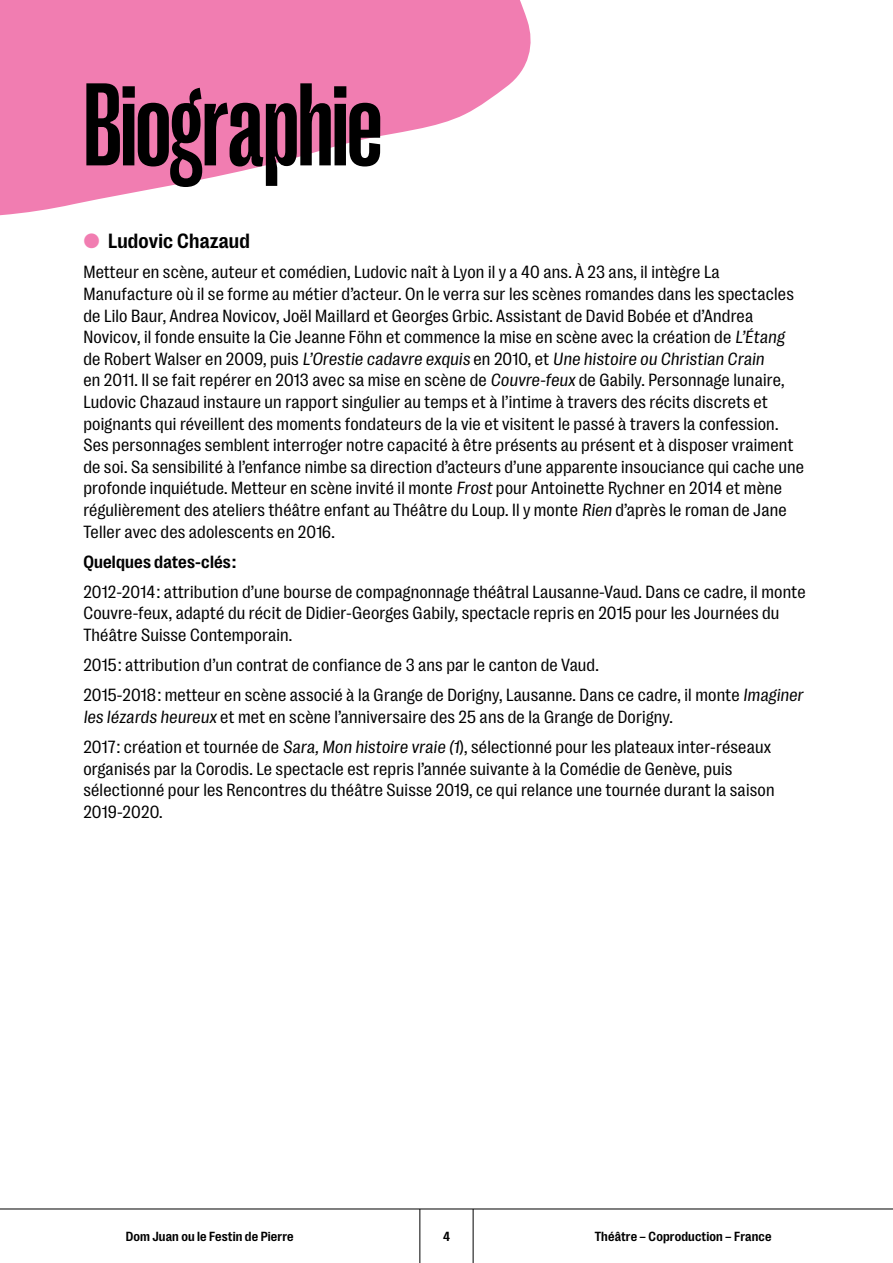
<style>
.page{position:relative;width:893px;height:1263px;background:#fff}
.page>*{position:absolute;margin:0;border:0;box-sizing:border-box;transform-origin:0 0}
.t1{font:700 120px "Right Grotesk Tight";letter-spacing:-.01em;color:#000}
.t2{font:700 21px "Right Grotesk Text";letter-spacing:.01em;color:#000}
.t3{font:18px/21.6px "Right Grotesk Text";letter-spacing:.01em;color:#000}
.t4{font:700 18px "Right Grotesk Text";letter-spacing:.01em;color:#000}
.t5{font:700 13.5px "Right Grotesk Text";letter-spacing:.01em;color:#000}
.s1{color:#f17db1}
</style>
<div class="page">
<svg style="left:0;top:0;width:531px;height:216px;fill:#f17db1"></svg>
<hr style="left:0;top:1208px;width:893px;height:1px;background:#000">
<hr style="left:419px;top:1209px;width:1px;height:54px;background:#000">
<hr style="left:473px;top:1209px;width:1px;height:54px;background:#000">
<h1 class="t1" style="left:83px;top:63px;width:301px">Biographie</h1>
<p class="t2" style="left:83px;top:230px;width:168px"><span class="s1">⬤</span> Ludovic Chazaud</p>
<p class="t3" style="left:83px;top:261px;width:722px">Metteur en scène, auteur et comédien, Ludovic naît à Lyon il y a 40 ans. À 23 ans, il intègre La Manufacture où il se forme au métier d’acteur. On le verra sur les scènes romandes dans les spectacles de Lilo Baur, Andrea Novicov, Joël Maillard et Georges Grbic. Assistant de David Bobée et d’Andrea Novicov, il fonde ensuite la Cie Jeanne Föhn et commence la mise en scène avec la création de L’Étang de Robert Walser en 2009, puis L’Orestie cadavre exquis en 2010, et Une histoire ou Christian Crain<br>en 2011. Il se fait repérer en 2013 avec sa mise en scène de Couvre-feux de Gabily. Personnage lunaire, Ludovic Chazaud instaure un rapport singulier au temps et à l’intime à travers des récits discrets et poignants qui réveillent des moments fondateurs de la vie et visitent le passé à travers la confession.<br>Ses personnages semblent interroger notre capacité à être présents au présent et à disposer vraiment de soi. Sa sensibilité à l’enfance nimbe sa direction d’acteurs d’une apparente insouciance qui cache une profonde inquiétude. Metteur en scène invité il monte Frost pour Antoinette Rychner en 2014 et mène régulièrement des ateliers théâtre enfant au Théâtre du Loup. Il y monte Rien d’après le roman de Jane Teller avec des adolescents en 2016.</p>
<p class="t4" style="left:83px;top:552px;width:154px">Quelques dates-clés :</p>
<p class="t3" style="left:83px;top:581px;width:724px">2012-2014 : attribution d’une bourse de compagnonnage théâtral Lausanne-Vaud. Dans ce cadre, il monte<br>Couvre-feux, adapté du récit de Didier-Georges Gabily, spectacle repris en 2015 pour les Journées du<br>Théâtre Suisse Contemporain.</p>
<p class="t3" style="left:83px;top:650px;width:724px;line-height:30.2px">2015 : attribution d’un contrat de confiance de 3 ans par le canton de Vaud.<br>2015-2018 : metteur en scène associé à la Grange de Dorigny, Lausanne. Dans ce cadre, il monte Imaginer</p>
<p class="t3" style="left:83px;top:701px;width:689px;line-height:30.2px">les lézards heureux et met en scène l’anniversaire des 25 ans de la Grange de Dorigny.<br>2017 : création et tournée de Sara, Mon histoire vraie (1), sélectionné pour les plateaux inter-réseaux</p>
<p class="t3" style="left:83px;top:757px;width:693px">organisés par la Corodis. Le spectacle est repris l’année suivante à la Comédie de Genève, puis sélectionné pour les Rencontres du théâtre Suisse 2019, ce qui relance une tournée durant la saison<br>2019-2020.</p>
<p class="t5" style="left:126px;top:1229px;width:169px">Dom Juan ou le Festin de Pierre</p>
<p class="t5" style="left:443px;top:1229px;width:8px">4</p>
<p class="t5" style="left:595px;top:1229px;width:178px">Théâtre – Coproduction – France</p>
</div>
